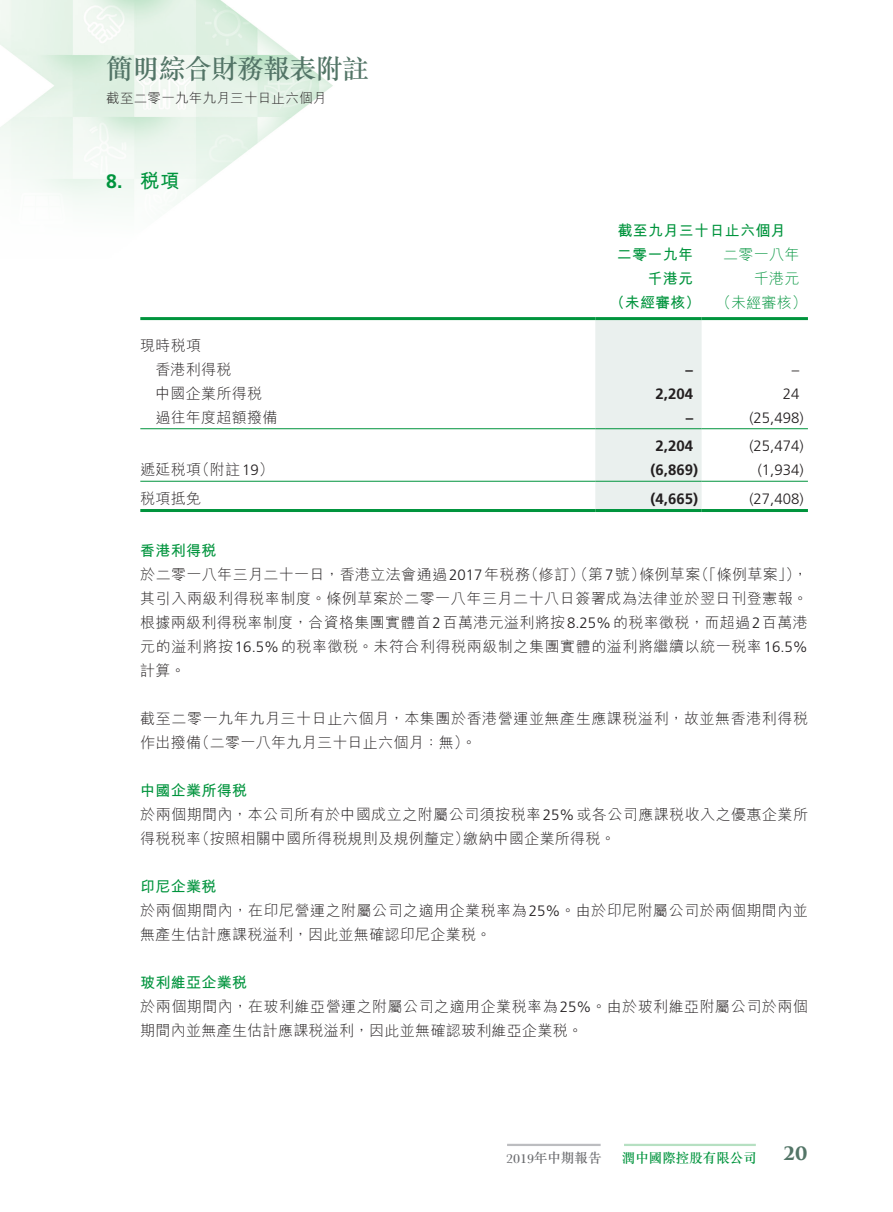
<style>
.page{position:relative;width:893px;height:1212px;background:#fff}
.page>*{position:absolute;margin:0;border:0;box-sizing:border-box;transform-origin:0 0}
.t1{font:500 27px "M Sung HK";letter-spacing:-.03em;color:#537567}
.t2{font:700 19.5px "M Hei HK";color:#00943d}
.t3{font:700 19.5px "Frutiger LT Std";color:#00943d}
.t4{font:700 18px "Trajan Pro 3";color:#537567}
.t5{font:300 15px/24px "M Hei HK";letter-spacing:.03em;color:#231f20}
.t6{font:700 15px/24px "M Hei HK";letter-spacing:.02em;color:#00943d}
.t7{font:300 15px "Frutiger LT Std";color:#231f20}
.t8{font:700 15px "Frutiger LT Std";color:#231f20}
.t9{font:300 15px "M Hei HK";letter-spacing:.02em;color:#00943d}
.t10{font:300 13.5px "M Hei HK";letter-spacing:.02em;color:#231f20}
.t11{font:500 13.5px "M Sung HK";color:#00943d}
.t12{font:500 13.5px "M Sung HK";color:#6c6d70}
.s1{font-family:"Frutiger LT Std"}
.s2{font-weight:300}
.s3{font-weight:700;color:#00943d}
</style>
<div class="page">
<img style="left:0;top:0;width:333px;height:206px">
<hr style="left:624px;top:1144px;width:132px;height:2px;background:#b6e0c2">
<hr style="left:507px;top:1144px;width:94px;height:2px;background:#bcbdc0">
<div style="left:595px;top:320px;width:107px;height:189px;background:#eaf0ee"></div>
<hr style="left:140px;top:317px;width:455px;height:3px;background:#00943d">
<hr style="left:595px;top:317px;width:107px;height:3px;background:#00943d">
<hr style="left:702px;top:317px;width:106px;height:3px;background:#00943d">
<hr style="left:140px;top:428px;width:455px;height:1px;background:#00943d">
<hr style="left:595px;top:428px;width:107px;height:1px;background:#00943d">
<hr style="left:702px;top:428px;width:106px;height:1px;background:#00943d">
<hr style="left:140px;top:481px;width:455px;height:1px;background:#00943d">
<hr style="left:595px;top:481px;width:107px;height:1px;background:#00943d">
<hr style="left:702px;top:481px;width:106px;height:1px;background:#00943d">
<hr style="left:140px;top:509px;width:455px;height:3px;background:#00943d">
<hr style="left:595px;top:509px;width:107px;height:3px;background:#00943d">
<hr style="left:702px;top:509px;width:106px;height:3px;background:#00943d">
<h1 class="t1" style="left:106px;top:51px;width:264px">簡明綜合財務報表附註</h1>
<p class="t10" style="left:106px;top:92px;width:222px">截至二零一九年九月三十日止六個月</p>
<h2 class="t3" style="left:106px;top:169px;width:18px">8.</h2>
<h2 class="t2" style="left:140px;top:166px;width:41px">稅項</h2>
<p class="t5" style="left:140px;top:333px;width:62px">現時稅項</p>
<p class="t5" style="left:155px;top:357px;width:78px">香港利得稅</p>
<p class="t5" style="left:155px;top:381px;width:108px">中國企業所得稅</p>
<p class="t5" style="left:155px;top:405px;width:124px">過往年度超額撥備</p>
<p class="t5" style="left:195px;top:457px;width:80px">（附註<span class="s1">19</span>(</p>
<p class="t5" style="left:140px;top:457px;width:62px">遞延稅項</p>
<p class="t5" style="left:140px;top:486px;width:62px">稅項抵免</p>
<p class="t6" style="left:140px;top:537px;width:78px">香港利得稅</p>
<p class="t6" style="left:618px;top:217px;width:169px">截至九月三十日止六個月</p>
<p class="t9" style="left:723px;top:246px;width:78px">二零一八年</p>
<p class="t6" style="left:617px;top:241px;width:78px">二零一九年</p>
<p class="t9" style="left:754px;top:270px;width:47px">千港元</p>
<p class="t6" style="left:610px;top:265px;width:199px;text-indent:38px">千港元<br>（未經審核） <span class="s2">（未經審核(</span></p>
<p class="t8" style="left:686px;top:361px;width:9px">–</p>
<p class="t7" style="left:792px;top:361px;width:9px">–</p>
<p class="t8" style="left:656px;top:385px;width:39px">2,204</p>
<p class="t7" style="left:783px;top:385px;width:18px">24</p>
<p class="t8" style="left:686px;top:409px;width:9px">–</p>
<p class="t7" style="left:749px;top:409px;width:56px">)25,498(</p>
<p class="t8" style="left:656px;top:437px;width:39px">2,204</p>
<p class="t7" style="left:749px;top:437px;width:56px">)25,474(</p>
<p class="t8" style="left:651px;top:461px;width:49px">)6,869(</p>
<p class="t7" style="left:758px;top:461px;width:47px">)1,934(</p>
<p class="t8" style="left:651px;top:490px;width:49px">)4,665(</p>
<p class="t7" style="left:749px;top:490px;width:56px">)27,408(</p>
<p class="t5" style="left:524px;top:562px;width:123px">（修訂）（第<span class="s1">7</span>號）</p>
<p class="t5" style="left:694px;top:562px;width:115px">（「條例草案 ，(「</p>
<p class="t5" style="left:140px;top:562px;width:669px">於二零一八年三月二十一日，香港立法會通過<span class="s1">2017</span>年稅務<br>其引入兩級利得稅率制度。條例草案於二零一八年三月二十八日簽署成為法律並於翌日刊登憲報。根據兩級利得稅率制度，合資格集團實體首<span class="s1">2</span>百萬港元溢利將按<span class="s1">8.25%</span>的稅率徵稅，而超過<span class="s1">2</span>百萬港元的溢利將按<span class="s1">16.5%</span>的稅率徵稅。未符合利得稅兩級制之集團實體的溢利將繼續以統一稅率<span class="s1">16.5%</span>計算。</p>
<p class="t5" style="left:195px;top:706px;width:615px;text-indent:-55px">截至二零一九年九月三十日止六個月，本集團於香港營運並無產生應課稅溢利，故並無香港利得稅（二零一八年九月三十日止六個月：無。(</p>
<p class="t5" style="left:639px;top:562px;width:63px">條例草案</p>
<p class="t5" style="left:140px;top:730px;width:62px">作出撥備</p>
<p class="t6" style="left:140px;top:777px;width:108px">中國企業所得稅</p>
<p class="t5" style="left:140px;top:802px;width:669px">於兩個期間內，本公司所有於中國成立之附屬公司須按稅率<span class="s1">25%</span>或各公司應課稅收入之優惠企業所</p>
<p class="t5" style="left:463px;top:826px;width:154px">繳納中國企業所得稅。</p>
<p class="t5" style="left:195px;top:826px;width:276px">（按照相關中國所得稅規則及規例釐定）</p>
<p class="t5" style="left:140px;top:826px;width:62px">得稅稅率</p>
<p class="t5" style="left:140px;top:874px;width:669px"><span class="s3">印尼企業稅<br></span>於兩個期間內，在印尼營運之附屬公司之適用企業稅率為<span class="s1">25%</span>。由於印尼附屬公司於兩個期間內並無產生估計應課稅溢利，因此並無確認印尼企業稅。</p>
<p class="t5" style="left:140px;top:970px;width:669px"><span class="s3">玻利維亞企業稅<br></span>於兩個期間內，在玻利維亞營運之附屬公司之適用企業稅率為<span class="s1">25%</span>。由於玻利維亞附屬公司於兩個期間內並無產生估計應課稅溢利，因此並無確認玻利維亞企業稅。</p>
<p class="t12" style="left:506px;top:1149px;width:97px">2019年中期報告</p>
<p class="t11" style="left:622px;top:1149px;width:136px">潤中國際控股有限公司</p>
<p class="t4" style="left:783px;top:1140px;width:26px">20</p>
</div>
